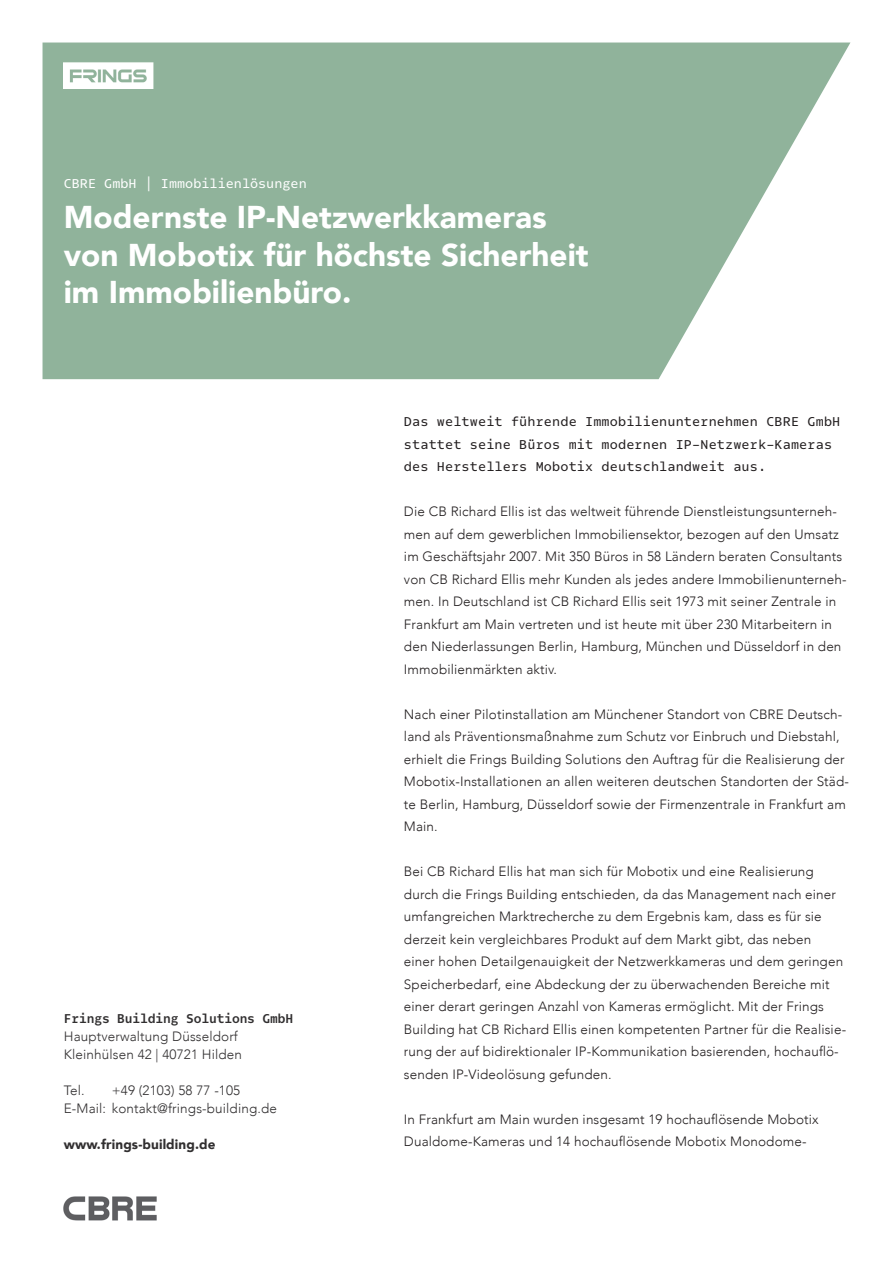
<style>
.page{position:relative;width:893px;height:1263px;background:#fff}
.page>*{position:absolute;margin:0;border:0;box-sizing:border-box;transform-origin:0 0}
.t1{font:900 31.5px/37.5px "Avenir";color:#fff}
.t2{font:300 13.5px/22.5px "Avenir";letter-spacing:.01em;color:#231f20}
.t3{font:13.5px/22.5px "Odisseia";letter-spacing:.01em;color:#231f20}
.t4{font:300 13.5px/18px "Avenir";letter-spacing:.01em;color:#312f30}
.t5{font:700 13.5px "Odisseia";letter-spacing:-.01em;color:#312f30;scale:.96 1}
.t6{font:13.5px "Odisseia";color:#fff}
.t7{font:900 13.5px "Avenir";letter-spacing:.01em;color:#312f30}
</style>
<div class="page">
<svg style="left:43px;top:43px;width:807px;height:336px;background:#9dbca6"></svg>
<img style="left:64px;top:43px;width:90px;height:46px">
<img style="left:64px;top:1197px;width:92px;height:23px">
<p class="t6" style="left:64px;top:174px;width:245px">CBRE GmbH | Immobilienlösungen</p>
<h1 class="t1" style="left:64px;top:198px;width:526px">Modernste IP-Netzwerkkameras von Mobotix für höchste Sicherheit im Immobilienbüro.</h1>
<p class="t5" style="left:64px;top:1009px;width:241px">Frings Building Solutions GmbH</p>
<p class="t4" style="left:64px;top:1027px;width:180px">Hauptverwaltung Düsseldorf<br>Kleinhülsen 42 | 40721 Hilden</p>
<p class="t4" style="left:64px;top:1081px;width:22px">Tel.</p>
<p class="t4" style="left:64px;top:1081px;width:215px;text-indent:48px">+49 (2103) 58 77 -105<br>E-Mail: kontakt@frings-building.de</p>
<p class="t7" style="left:64px;top:1132px;width:153px">www.frings-building.de</p>
<p class="t3" style="left:404px;top:410px;width:438px">Das weltweit führende Immobilienunternehmen CBRE GmbH stattet seine Büros mit modernen IP-Netzwerk-Kameras des Herstellers Mobotix deutschlandweit aus.</p>
<p class="t2" style="left:404px;top:500px;width:444px">Die CB Richard Ellis ist das weltweit führende Dienstleistungsunterneh&shy;men auf dem gewerblichen Immobiliensektor, bezogen auf den Umsatz im Geschäftsjahr 2007. Mit 350 Büros in 58 Ländern beraten Consultants von CB Richard Ellis mehr Kunden als jedes andere Immobilienunterneh&shy;men. In Deutschland ist CB Richard Ellis seit 1973 mit seiner Zentrale in Frankfurt am Main vertreten und ist heute mit über 230 Mitarbeitern in den Niederlassungen Berlin, Hamburg, München und Düsseldorf in den Immobilienmärkten aktiv.</p>
<p class="t2" style="left:404px;top:703px;width:446px">Nach einer Pilotinstallation am Münchener Standort von CBRE Deutsch&shy;land als Präventionsmaßnahme zum Schutz vor Einbruch und Diebstahl, erhielt die Frings Building Solutions den Auftrag für die Realisierung der Mobotix-Installationen an allen weiteren deutschen Standorten der Städ&shy;te Berlin, Hamburg, Düsseldorf sowie der Firmenzentrale in Frankfurt am Main.</p>
<p class="t2" style="left:404px;top:860px;width:444px">Bei CB Richard Ellis hat man sich für Mobotix und eine Realisierung durch die Frings Building entschieden, da das Management nach einer umfangreichen Marktrecherche zu dem Ergebnis kam, dass es für sie derzeit kein vergleichbares Produkt auf dem Markt gibt, das neben<br>einer hohen Detailgenauigkeit der Netzwerkkameras und dem geringen Speicherbedarf, eine Abdeckung der zu überwachenden Bereiche mit einer derart geringen Anzahl von Kameras ermöglicht. Mit der Frings Building hat CB Richard Ellis einen kompetenten Partner für die Realisie&shy;rung der auf bidirektionaler IP-Kommunikation basierenden, hochauflö&shy;senden IP-Videolösung gefunden.</p>
<p class="t2" style="left:404px;top:1108px;width:416px">In Frankfurt am Main wurden insgesamt 19 hochauflösende Mobotix<br>Dualdome-Kameras und 14 hochauflösende Mobotix Monodome-</p>
</div>
